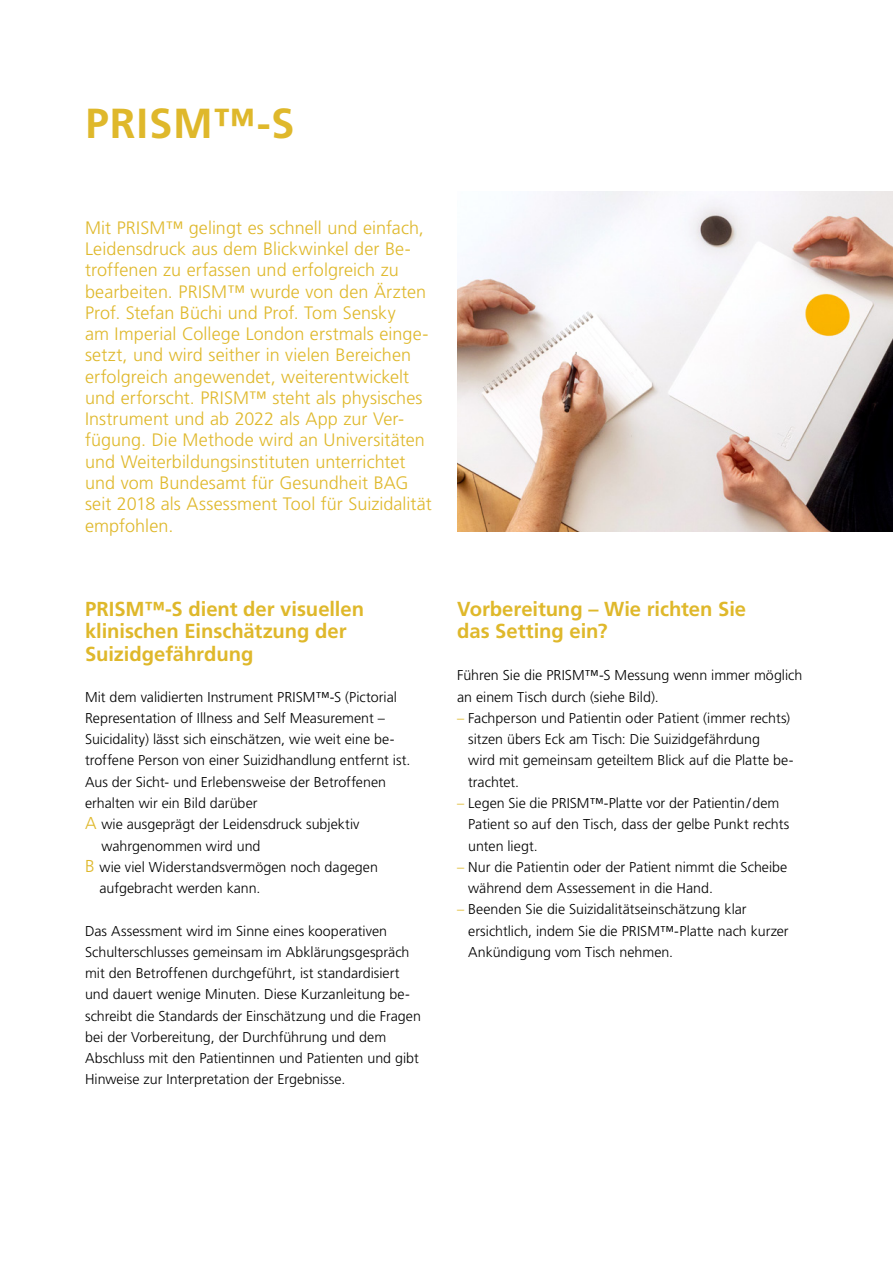
<style>
.page{position:relative;width:893px;height:1263px;background:#fff}
.page>*{position:absolute;margin:0;border:0;box-sizing:border-box;transform-origin:0 0}
.t1{font:700 42px "Frutiger LT Std";letter-spacing:.02em;color:#dfb82b}
.t2{font:700 20.25px/22.5px "Frutiger LT Std";letter-spacing:-.005em;color:#dfb82b}
.t3{font:300 18px/21.3px "Frutiger LT Std";letter-spacing:.005em;color:#dfb82b}
.t4{font:300 14.25px/21.3px "Frutiger LT Std";color:#000}
.s1{font-size:17.25px;color:#dfb82b}
.s2{color:#dfb82b}
</style>
<div class="page">
<img style="left:457px;top:191px;width:436px;height:340px">
<h1 class="t1" style="left:86px;top:99px;width:210px">PRISM™-S</h1>
<p class="t3" style="left:85px;top:217px;width:348px">Mit PRISM™ gelingt es schnell und einfach, Leidensdruck aus dem Blickwinkel der Be&shy;troffenen zu erfassen und erfolgreich zu bearbeiten. PRISM™ wurde von den Ärzten Prof. Stefan Büchi und Prof. Tom Sensky<br>am Imperial College London erstmals einge&shy;setzt, und wird seither in vielen Bereichen erfolgreich angewendet, weiterentwickelt und erforscht. PRISM™ steht als physisches Instrument und ab 2022 als App zur Ver&shy;fügung. Die Methode wird an Universitäten und Weiterbildungsinstituten unterrichtet und vom Bundesamt für Gesundheit BAG seit 2018 als Assessment Tool für Suizidalität empfohlen.</p>
<h2 class="t2" style="left:85px;top:597px;width:281px">PRISM™-S dient der visuellen klinischen Einschätzung der<br>Suizidgefährdung</h2>
<p class="t4" style="left:85px;top:686px;width:313px">Mit dem validierten Instrument PRISM™-S (Pictorial</p>
<p class="t4" style="left:85px;top:707px;width:301px">Representation of Illness and Self Measurement –</p>
<p class="t4" style="left:85px;top:729px;width:310px">Suicidality) lässt sich einschätzen, wie weit eine be-</p>
<p class="t4" style="left:85px;top:750px;width:327px">troffene Person von einer Suizidhandlung entfernt ist.</p>
<p class="t4" style="left:85px;top:771px;width:303px">Aus der Sicht- und Erlebensweise der Betroffenen</p>
<p class="t4" style="left:85px;top:793px;width:174px">erhalten wir ein Bild darüber</p>
<p class="t4" style="left:85px;top:814px;width:276px"><span class="s1">A</span> wie ausgeprägt der Leidensdruck subjektiv</p>
<p class="t4" style="left:101px;top:835px;width:161px">wahrgenommen wird und</p>
<p class="t4" style="left:85px;top:856px;width:294px"><span class="s1">B</span> wie viel Widerstandsvermögen noch dagegen</p>
<p class="t4" style="left:99px;top:878px;width:163px">aufgebracht werden kann.</p>
<p class="t4" style="left:85px;top:920px;width:337px">Das Assessment wird im Sinne eines kooperativen Schulterschlusses gemeinsam im Abklärungsgespräch mit den Betroffenen durchgeführt, ist standardisiert und dauert wenige Minuten. Diese Kurzanleitung be&shy;schreibt die Standards der Einschätzung und die Fragen bei der Vorbereitung, der Durchführung und dem Abschluss mit den Patientinnen und Patienten und gibt Hinweise zur Interpretation der Ergebnisse.</p>
<h2 class="t2" style="left:457px;top:597px;width:291px">Vorbereitung – Wie richten Sie das Setting ein?</h2>
<p class="t4" style="left:457px;top:665px;width:347px">Führen Sie die PRISM™-S Messung wenn immer möglich an einem Tisch durch (siehe Bild).</p>
<p class="t4" style="left:468px;top:707px;width:327px;text-indent:-11px"><span class="s2">–</span> Fachperson und Patientin oder Patient (immer rechts) sitzen übers Eck am Tisch: Die Suizidgefährdung<br>wird mit gemeinsam geteiltem Blick auf die Platte be&shy;trachtet.</p>
<p class="t4" style="left:468px;top:793px;width:323px;text-indent:-11px"><span class="s2">–</span> Legen Sie die PRISM™-Platte vor der Patientin/dem<br>Patient so auf den Tisch, dass der gelbe Punkt rechts unten liegt.</p>
<p class="t4" style="left:468px;top:856px;width:321px;text-indent:-11px"><span class="s2">–</span> Nur die Patientin oder der Patient nimmt die Scheibe während dem Assessement in die Hand.</p>
<p class="t4" style="left:468px;top:899px;width:322px;text-indent:-11px"><span class="s2">–</span> Beenden Sie die Suizidalitätseinschätzung klar ersichtlich, indem Sie die PRISM™-Platte nach kurzer<br>Ankündigung vom Tisch nehmen.</p>
</div>
